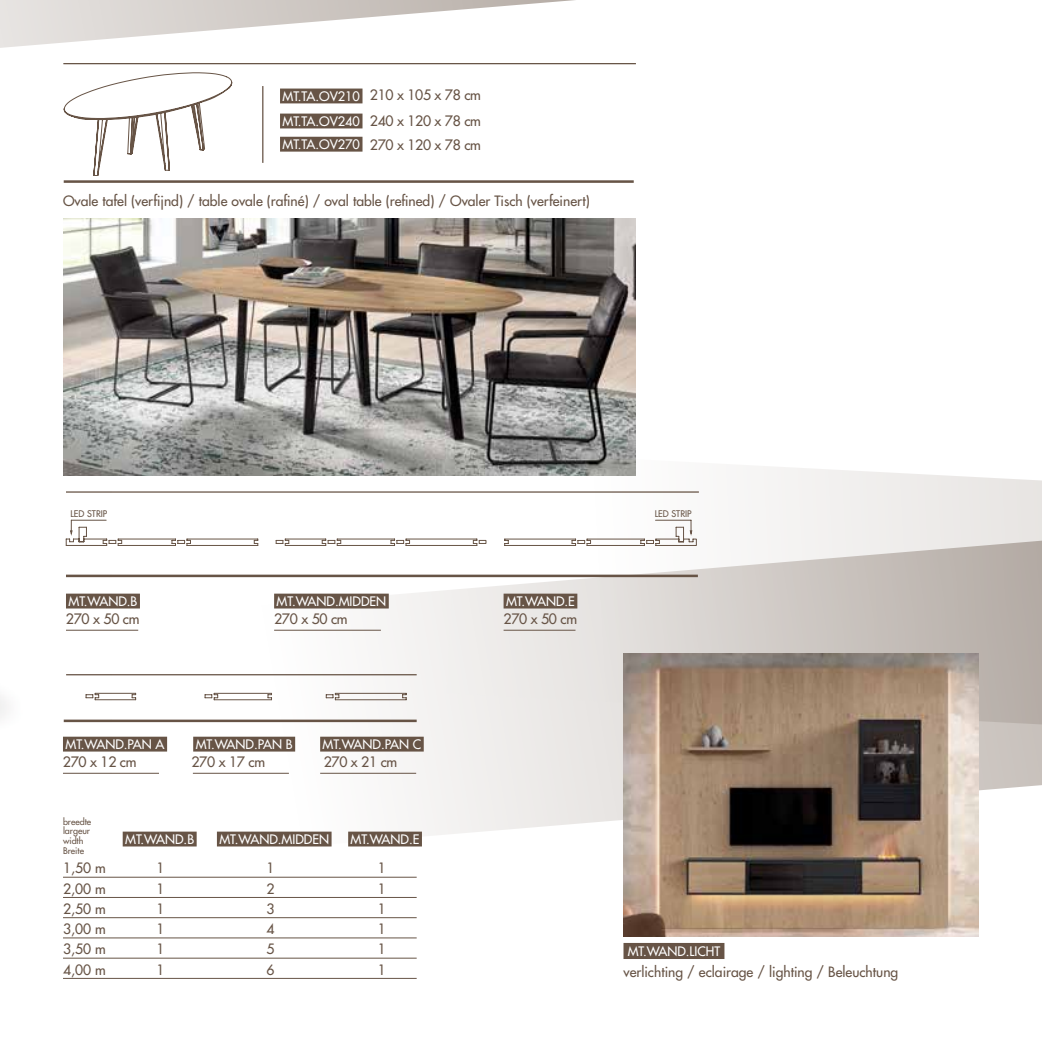
<style>
.page{position:relative;width:1042px;height:1042px;background:#fff}
.page>*{position:absolute;margin:0;border:0;box-sizing:border-box;transform-origin:0 0}
.t1{font:500 14px/25.9px "Futura Std";letter-spacing:-.02em;color:#675446}
.t2{font:500 13.83px "Futura Std";color:#675446}
.t3{font:500 12.78px/25px "Futura Std";color:#fff}
.t4{font:500 8.92px/9.6px "Futura Std";color:#675446}
</style>
<div class="page">
<svg style="left:0;top:0;width:636px;height:83px"></svg>
<svg style="left:446px;top:466px;width:596px;height:45px"></svg>
<svg style="left:111px;top:511px;width:931px;height:336px"></svg>
<img style="left:64px;top:218px;width:572px;height:257px">
<hr style="left:63px;top:63px;width:573px;height:1px;background:#675446">
<hr style="left:64px;top:180px;width:570px;height:3px;background:#675446">
<hr style="left:262px;top:86px;width:1px;height:77px;background:#675446">
<svg style="left:64px;top:72px;width:168px;height:104px"></svg>
<div style="left:280px;top:89px;width:82px;height:14px;background:#675446"></div>
<div style="left:280px;top:114px;width:82px;height:14px;background:#675446"></div>
<div style="left:280px;top:137px;width:82px;height:15px;background:#675446"></div>
<hr style="left:66px;top:574px;width:632px;height:3px;background:#675446">
<div style="left:66px;top:593px;width:74px;height:15px;background:#675446"></div>
<div style="left:123px;top:831px;width:74px;height:15px;background:#675446"></div>
<hr style="left:66px;top:491px;width:633px;height:2px;background:#675446">
<div style="left:274px;top:593px;width:115px;height:15px;background:#675446"></div>
<div style="left:217px;top:831px;width:114px;height:15px;background:#675446"></div>
<hr style="left:63px;top:877px;width:354px;height:1px;background:#675446">
<hr style="left:63px;top:897px;width:354px;height:1px;background:#675446">
<hr style="left:63px;top:917px;width:354px;height:1px;background:#675446">
<hr style="left:63px;top:937px;width:354px;height:1px;background:#675446">
<hr style="left:63px;top:958px;width:354px;height:1px;background:#675446">
<hr style="left:63px;top:978px;width:354px;height:1px;background:#675446">
<div style="left:503px;top:593px;width:74px;height:15px;background:#675446"></div>
<div style="left:348px;top:831px;width:74px;height:15px;background:#675446"></div>
<hr style="left:118px;top:539px;width:57px;height:1px;background:#675446">
<hr style="left:118px;top:545px;width:57px;height:1px;background:#675446">
<hr style="left:187px;top:539px;width:71px;height:1px;background:#675446">
<svg style="left:172px;top:539px;width:19px;height:6px"></svg>
<svg style="left:254px;top:539px;width:4px;height:6px"></svg>
<hr style="left:187px;top:545px;width:71px;height:1px;background:#675446">
<svg style="left:111px;top:520px;width:11px;height:25px"></svg>
<hr style="left:406px;top:539px;width:71px;height:1px;background:#675446">
<svg style="left:473px;top:539px;width:13px;height:6px"></svg>
<hr style="left:406px;top:545px;width:71px;height:1px;background:#675446">
<hr style="left:337px;top:539px;width:57px;height:1px;background:#675446">
<svg style="left:391px;top:539px;width:19px;height:6px"></svg>
<hr style="left:337px;top:545px;width:57px;height:1px;background:#675446">
<hr style="left:285px;top:539px;width:41px;height:1px;background:#675446">
<svg style="left:322px;top:539px;width:19px;height:6px"></svg>
<hr style="left:285px;top:545px;width:41px;height:1px;background:#675446">
<svg style="left:276px;top:539px;width:13px;height:6px"></svg>
<hr style="left:66px;top:630px;width:72px;height:1px;background:#675446">
<hr style="left:274px;top:630px;width:107px;height:1px;background:#675446">
<hr style="left:503px;top:630px;width:72px;height:1px;background:#675446">
<img style="left:623px;top:654px;width:356px;height:282px">
<svg style="left:504px;top:520px;width:193px;height:26px"></svg>
<div style="left:623px;top:943px;width:101px;height:16px;background:#675446"></div>
<hr style="left:95px;top:699px;width:41px;height:1px;background:#675446">
<svg style="left:132px;top:694px;width:4px;height:6px"></svg>
<hr style="left:95px;top:693px;width:41px;height:1px;background:#675446">
<hr style="left:214px;top:699px;width:57px;height:1px;background:#675446">
<svg style="left:268px;top:693px;width:4px;height:7px"></svg>
<hr style="left:214px;top:693px;width:57px;height:1px;background:#675446">
<svg style="left:205px;top:693px;width:13px;height:7px"></svg>
<hr style="left:335px;top:699px;width:71px;height:1px;background:#675446">
<svg style="left:402px;top:693px;width:5px;height:7px"></svg>
<hr style="left:335px;top:693px;width:71px;height:1px;background:#675446">
<svg style="left:326px;top:693px;width:14px;height:7px"></svg>
<div style="left:63px;top:737px;width:104px;height:14px;background:#675446"></div>
<hr style="left:63px;top:773px;width:96px;height:1px;background:#675446">
<div style="left:193px;top:737px;width:102px;height:14px;background:#675446"></div>
<hr style="left:193px;top:773px;width:96px;height:1px;background:#675446">
<div style="left:320px;top:737px;width:104px;height:14px;background:#675446"></div>
<hr style="left:64px;top:719px;width:353px;height:3px;background:#675446">
<hr style="left:66px;top:674px;width:351px;height:1px;background:#675446">
<hr style="left:320px;top:773px;width:96px;height:1px;background:#675446">
<img style="left:0;top:491px;width:111px;height:283px">
<p class="t3" style="left:282px;top:84px;width:79px">MT.TA.OV210<br>MT.TA.OV240</p>
<p class="t3" style="left:282px;top:132px;width:79px">MT.TA.OV270</p>
<p class="t1" style="left:370px;top:82px;width:113px">210 x 105 x 78 cm<br>240 x 120 x 78 cm</p>
<p class="t1" style="left:370px;top:132px;width:113px">270 x 120 x 78 cm</p>
<p class="t2" style="left:63px;top:192px;width:528px">Ovale tafel (verfijnd) / table ovale (rafiné) / oval table (refined) / Ovaler Tisch (verfeinert)</p>
<p class="t4" style="left:71px;top:509px;width:38px">LED STRIP</p>
<p class="t4" style="left:655px;top:509px;width:38px">LED STRIP</p>
<p class="t3" style="left:68px;top:589px;width:70px">MT.WAND.B</p>
<p class="t3" style="left:277px;top:589px;width:111px">MT.WAND.MIDDEN</p>
<p class="t3" style="left:506px;top:589px;width:70px">MT.WAND.E</p>
<p class="t1" style="left:66px;top:606px;width:75px">270 x 50 cm</p>
<p class="t1" style="left:274px;top:606px;width:75px">270 x 50 cm</p>
<p class="t1" style="left:503px;top:606px;width:75px">270 x 50 cm</p>
<p class="t3" style="left:65px;top:732px;width:101px">MT.WAND.PAN A</p>
<p class="t1" style="left:63px;top:749px;width:75px">270 x 12 cm</p>
<p class="t3" style="left:196px;top:732px;width:98px">MT.WAND.PAN B</p>
<p class="t1" style="left:191px;top:749px;width:75px">270 x 17 cm</p>
<p class="t3" style="left:323px;top:732px;width:100px">MT.WAND.PAN C</p>
<p class="t1" style="left:324px;top:749px;width:75px">270 x 21 cm</p>
<p class="t4" style="left:63px;top:816px;width:30px">breedte largeur width<br>Breite</p>
<p class="t3" style="left:125px;top:827px;width:70px">MT.WAND.B</p>
<p class="t3" style="left:219px;top:827px;width:111px">MT.WAND.MIDDEN</p>
<p class="t3" style="left:351px;top:827px;width:70px">MT.WAND.E</p>
<p class="t2" style="left:63px;top:859px;width:44px">1,50 m</p>
<p class="t2" style="left:156px;top:859px;width:10px">1</p>
<p class="t2" style="left:266px;top:859px;width:10px">1</p>
<p class="t2" style="left:378px;top:859px;width:10px">1</p>
<p class="t2" style="left:63px;top:880px;width:44px">2,00 m</p>
<p class="t2" style="left:156px;top:880px;width:10px">1</p>
<p class="t2" style="left:266px;top:880px;width:10px">2</p>
<p class="t2" style="left:378px;top:880px;width:10px">1</p>
<p class="t2" style="left:63px;top:900px;width:44px">2,50 m</p>
<p class="t2" style="left:156px;top:900px;width:10px">1</p>
<p class="t2" style="left:266px;top:900px;width:10px">3</p>
<p class="t2" style="left:378px;top:900px;width:10px">1</p>
<p class="t2" style="left:63px;top:920px;width:44px">3,00 m</p>
<p class="t2" style="left:156px;top:920px;width:10px">1</p>
<p class="t2" style="left:266px;top:920px;width:10px">4</p>
<p class="t2" style="left:378px;top:920px;width:10px">1</p>
<p class="t2" style="left:63px;top:940px;width:44px">3,50 m</p>
<p class="t2" style="left:156px;top:940px;width:10px">1</p>
<p class="t2" style="left:266px;top:940px;width:10px">5</p>
<p class="t2" style="left:378px;top:940px;width:10px">1</p>
<p class="t2" style="left:63px;top:961px;width:44px">4,00 m</p>
<p class="t2" style="left:156px;top:961px;width:10px">1</p>
<p class="t2" style="left:266px;top:961px;width:10px">6</p>
<p class="t2" style="left:378px;top:961px;width:10px">1</p>
<p class="t3" style="left:628px;top:939px;width:94px">MT.WAND.LICHT</p>
<p class="t2" style="left:623px;top:963px;width:276px">verlichting / eclairage / lighting / Beleuchtung</p>
</div>
